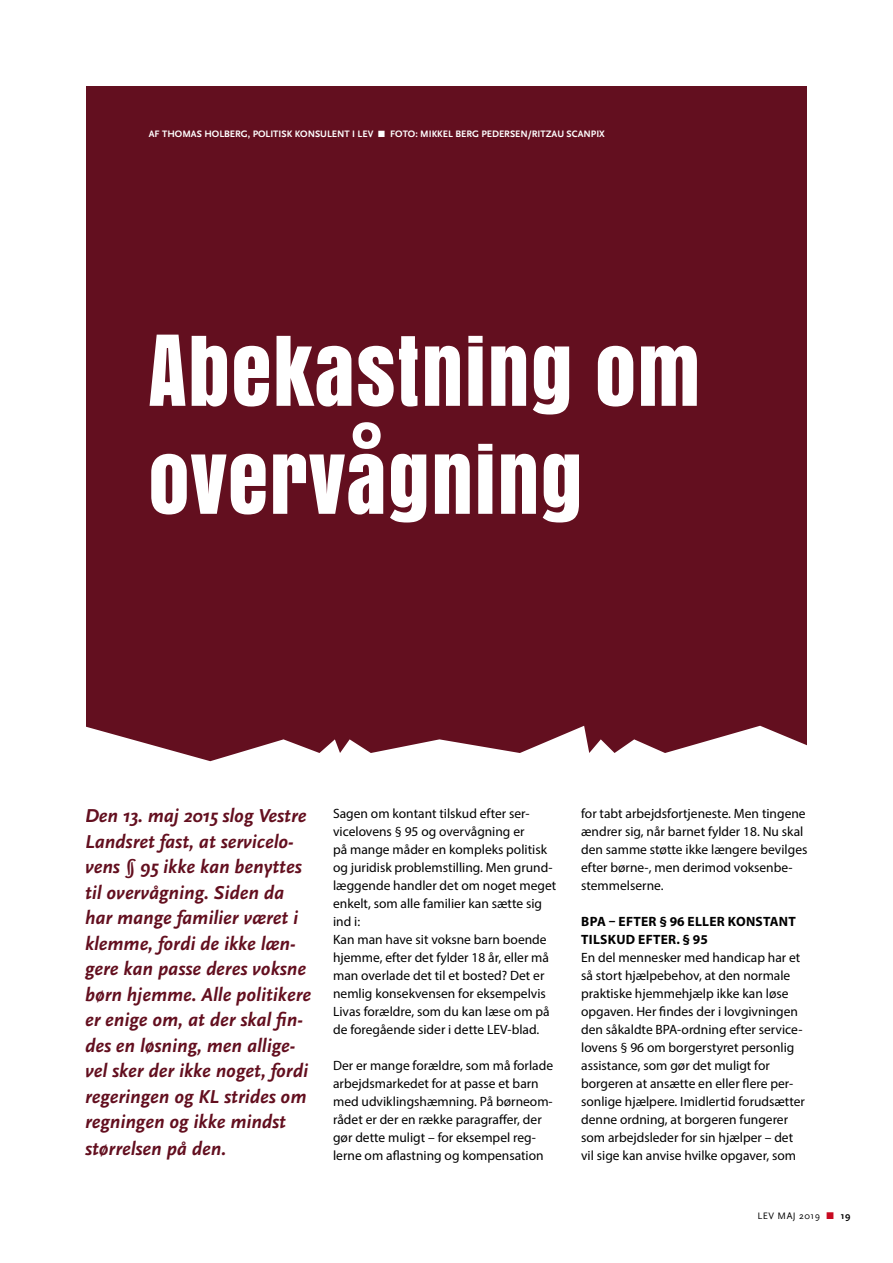
<style>
.page{position:relative;width:893px;height:1263px;background:#fff}
.page>*{position:absolute;margin:0;border:0;box-sizing:border-box;transform-origin:0 0}
.t1{font:81px/108px "Anton";letter-spacing:.025em;color:#fff}
.t2{font:italic 700 19.5px/25.7px "Scala Sans";color:#630f1f}
.t3{font:13.5px/18px "Myriad Pro";color:#000}
.t4{font:700 13.5px/18px "Myriad Pro";letter-spacing:.02em;color:#000}
.t5{font:700 9.75px "Scala Sans";color:#fff}
.t6{font:9.75px "Scala Sans";letter-spacing:.05em;color:#000}
.s1{font-size:91.5px}
.s2{color:#c80a21}
.s3{font-weight:700}
</style>
<div class="page">
<svg style="left:86px;top:658px;width:721px;height:103px;fill:#630f1f"></svg>
<div style="left:1px;top:23px;width:892px;height:635px;background:#630f1f"></div>
<div style="left:0;top:0;width:85px;height:863px;background:#fff"></div>
<div style="left:808px;top:0;width:85px;height:825px;background:#fff"></div>
<div style="left:30px;top:0;width:863px;height:85px;background:#fff"></div>
<p class="t5" style="left:149px;top:129px;width:457px">AF THOMAS HOLBERG, POLITISK KONSULENT I LEV ■ FOTO: MIKKEL BERG PEDERSEN/RITZAU SCANPIX</p>
<h1 class="t1" style="left:149px;top:317px;width:553px"><span class="s1">A</span>BEKASTNING OM<br>OVERVÅGNING</h1>
<p class="t2" style="left:85px;top:804px;width:227px">Den 13. maj 2015 slog Vestre<br>Landsret fast, at servicelo&shy;vens § 95 ikke kan benyttes til overvågning. Siden da har mange familier været i klemme, fordi de ikke læn&shy;gere kan passe deres voksne børn hjemme. Alle politikere er enige om, at der skal fin&shy;des en løsning, men allige&shy;vel sker der ikke noget, fordi regeringen og KL strides om regningen og ikke mindst størrelsen på den.</p>
<p class="t3" style="left:333px;top:804px;width:225px">Sagen om kontant tilskud efter ser&shy;vicelovens § 95 og overvågning er<br>på mange måder en kompleks politisk og juridisk problemstilling. Men grund&shy;læggende handler det om noget meget enkelt, som alle familier kan sætte sig ind i:<br>Kan man have sit voksne barn boende hjemme, efter det fylder 18 år, eller må man overlade det til et bosted? Det er nemlig konsekvensen for eksempelvis Livas forældre, som du kan læse om på de foregående sider i dette LEV-blad.</p>
<p class="t3" style="left:333px;top:1056px;width:222px">Der er mange forældre, som må forlade arbejdsmarkedet for at passe et barn med udviklingshæmning. På børneom&shy;rådet er der en række paragraffer, der gør dette muligt – for eksempel reg&shy;lerne om aflastning og kompensation</p>
<p class="t3" style="left:581px;top:804px;width:228px">for tabt arbejdsfortjeneste. Men tingene ændrer sig, når barnet fylder 18. Nu skal den samme støtte ikke længere bevilges efter børne-, men derimod voksenbe&shy;stemmelserne.</p>
<p class="t4" style="left:581px;top:912px;width:216px">BPA – EFTER § 96 ELLER KONSTANT<br>TILSKUD EFTER. § 95</p>
<p class="t3" style="left:581px;top:948px;width:225px">En del mennesker med handicap har et så stort hjælpebehov, at den normale praktiske hjemmehjælp ikke kan løse opgaven. Her findes der i lovgivningen den såkaldte BPA-ordning efter service&shy;lovens § 96 om borgerstyret personlig assistance, som gør det muligt for borgeren at ansætte en eller flere per&shy;sonlige hjælpere. Imidlertid forudsætter denne ordning, at borgeren fungerer som arbejdsleder for sin hjælper – det vil sige kan anvise hvilke opgaver, som</p>
<p class="t6" style="left:757px;top:1211px;width:95px">LEV MAJ 2019 <span class="s2">■</span> <span class="s3">19</span></p>
</div>
